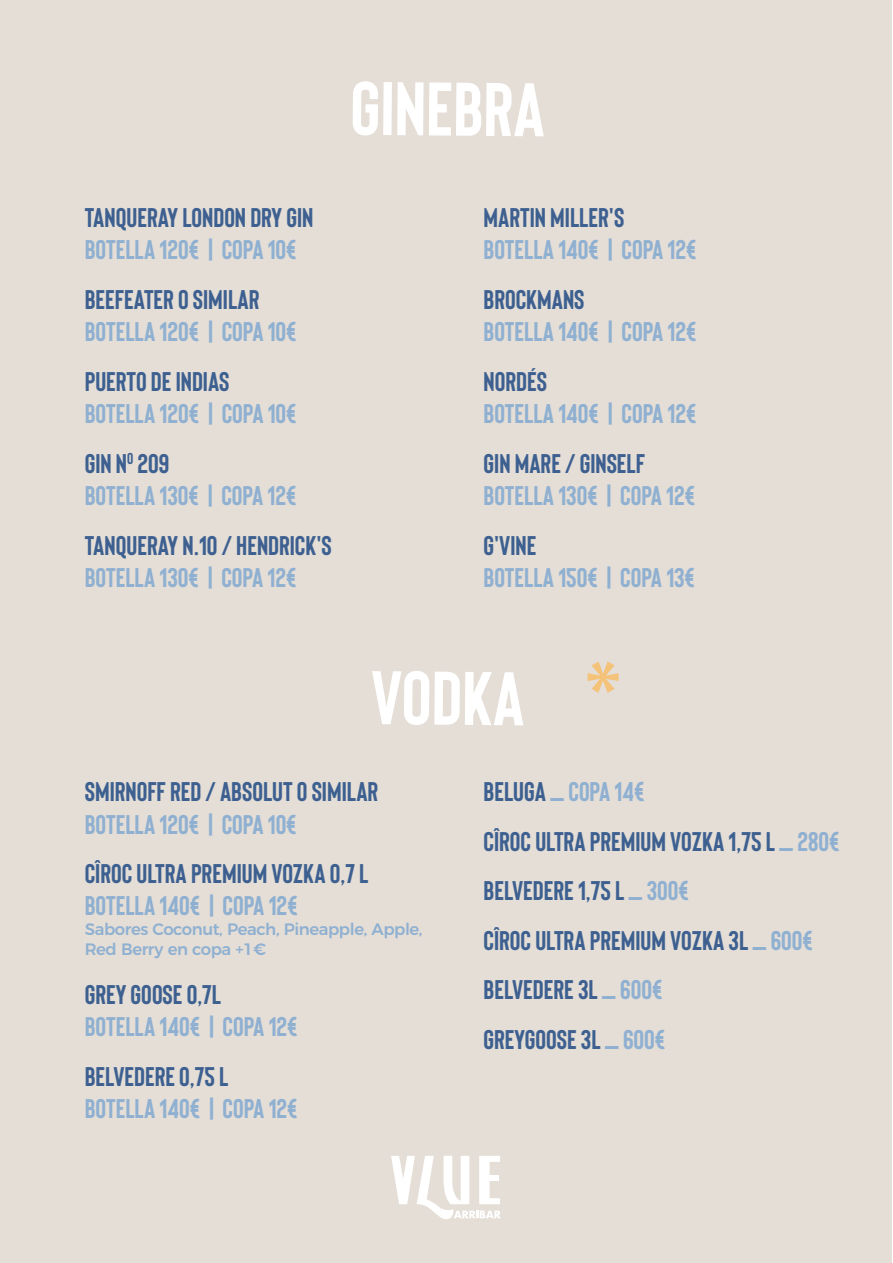
<style>
.page{position:relative;width:893px;height:1263px;background:#fff}
.page>*{position:absolute;margin:0;border:0;box-sizing:border-box;transform-origin:0 0}
.t1{font:700 75.6px "Bison";letter-spacing:-.01em;color:#fff}
.t2{font:700 27px/49.5px "Bison";color:#3d6090}
.t3{font:700 27px/49.5px "Bison";color:#8fb0d1}
.t4{font:500 16.5px/19.5px "Montserrat";letter-spacing:-.025em;color:#8fb0d1}
.s1{color:#3d6090}
.s2{color:#8fb0d1}
.s3{font-family:"Myriad Pro";font-weight:400}
</style>
<div class="page">
<div style="left:0;top:0;width:892px;height:1263px;background:#e4ded7"></div>
<svg style="left:391px;top:1156px;width:109px;height:63px"></svg>
<svg style="left:588px;top:661px;width:31px;height:32px"></svg>
<h1 class="t1" style="left:350px;top:68px;width:197px">GINEBRA</h1>
<p class="t2" style="left:85px;top:193px;width:230px">TANQUERAY LONDON DRY GIN</p>
<p class="t3" style="left:85px;top:225px;width:214px">BOTELLA 120€ | COPA 10€</p>
<p class="t2" style="left:85px;top:275px;width:176px">BEEFEATER O SIMILAR</p>
<p class="t3" style="left:85px;top:307px;width:214px">BOTELLA 120€ | COPA 10€</p>
<p class="t2" style="left:85px;top:357px;width:146px">PUERTO DE INDIAS</p>
<p class="t3" style="left:85px;top:389px;width:214px">BOTELLA 120€ | COPA 10€<br><span class="s1">GIN N</span><sup>O</sup> <span class="s1">209</span></p>
<p class="t2" style="left:85px;top:471px;width:249px"><span class="s2">BOTELLA 130€ | COPA 12€<br></span>TANQUERAY N<span class="s3">.</span>10 / HENDRICK'S</p>
<p class="t3" style="left:85px;top:553px;width:213px">BOTELLA 130€ | COPA 12€</p>
<p class="t2" style="left:484px;top:193px;width:142px">MARTIN MILLER'S</p>
<p class="t3" style="left:484px;top:225px;width:215px">BOTELLA 140€ | COPA 12€</p>
<p class="t2" style="left:484px;top:275px;width:102px">BROCKMANS</p>
<p class="t3" style="left:484px;top:307px;width:215px">BOTELLA 140€ | COPA 12€</p>
<p class="t2" style="left:484px;top:357px;width:65px">NORDÉS</p>
<p class="t3" style="left:484px;top:389px;width:215px">BOTELLA 140€ | COPA 12€</p>
<p class="t2" style="left:484px;top:439px;width:163px">GIN MARE / GINSELF</p>
<p class="t3" style="left:484px;top:471px;width:213px">BOTELLA 130€ | COPA 12€</p>
<p class="t2" style="left:484px;top:521px;width:54px">G'VINE</p>
<p class="t3" style="left:484px;top:553px;width:213px">BOTELLA 150€ | COPA 13€</p>
<h1 class="t1" style="left:371px;top:657px;width:156px">VODKA</h1>
<p class="t2" style="left:85px;top:767px;width:295px">SMIRNOFF RED / ABSOLUT O SIMILAR</p>
<p class="t3" style="left:85px;top:799px;width:214px">BOTELLA 120€ | COPA 10€</p>
<p class="t2" style="left:85px;top:849px;width:285px">CÎROC ULTRA PREMIUM VOZKA 0,7 L</p>
<p class="t3" style="left:85px;top:881px;width:215px">BOTELLA 140€ | COPA 12€</p>
<p class="t4" style="left:85px;top:918px;width:339px">Sabores Coconut, Peach, Pineapple, Apple,<br>Red Berry en copa +1€</p>
<p class="t2" style="left:85px;top:970px;width:138px">GREY GOOSE 0,7L</p>
<p class="t3" style="left:85px;top:1002px;width:215px">BOTELLA 140€ | COPA 12€</p>
<p class="t2" style="left:85px;top:1052px;width:145px">BELVEDERE 0,75 L</p>
<p class="t3" style="left:85px;top:1084px;width:215px">BOTELLA 140€ | COPA 12€</p>
<p class="t2" style="left:484px;top:767px;width:358px">BELUGA <span class="s2">_ COPA 14€<br></span>CÎROC ULTRA PREMIUM VOZKA 1,75 L <span class="s2">_ 280€<br></span>BELVEDERE 1,75 L <span class="s2">_ 300€<br></span>CÎROC ULTRA PREMIUM VOZKA 3L <span class="s2">_ 600€<br></span>BELVEDERE 3L <span class="s2">_ 600€<br></span>GREYGOOSE 3L <span class="s2">_ 600€</span></p>
</div>
